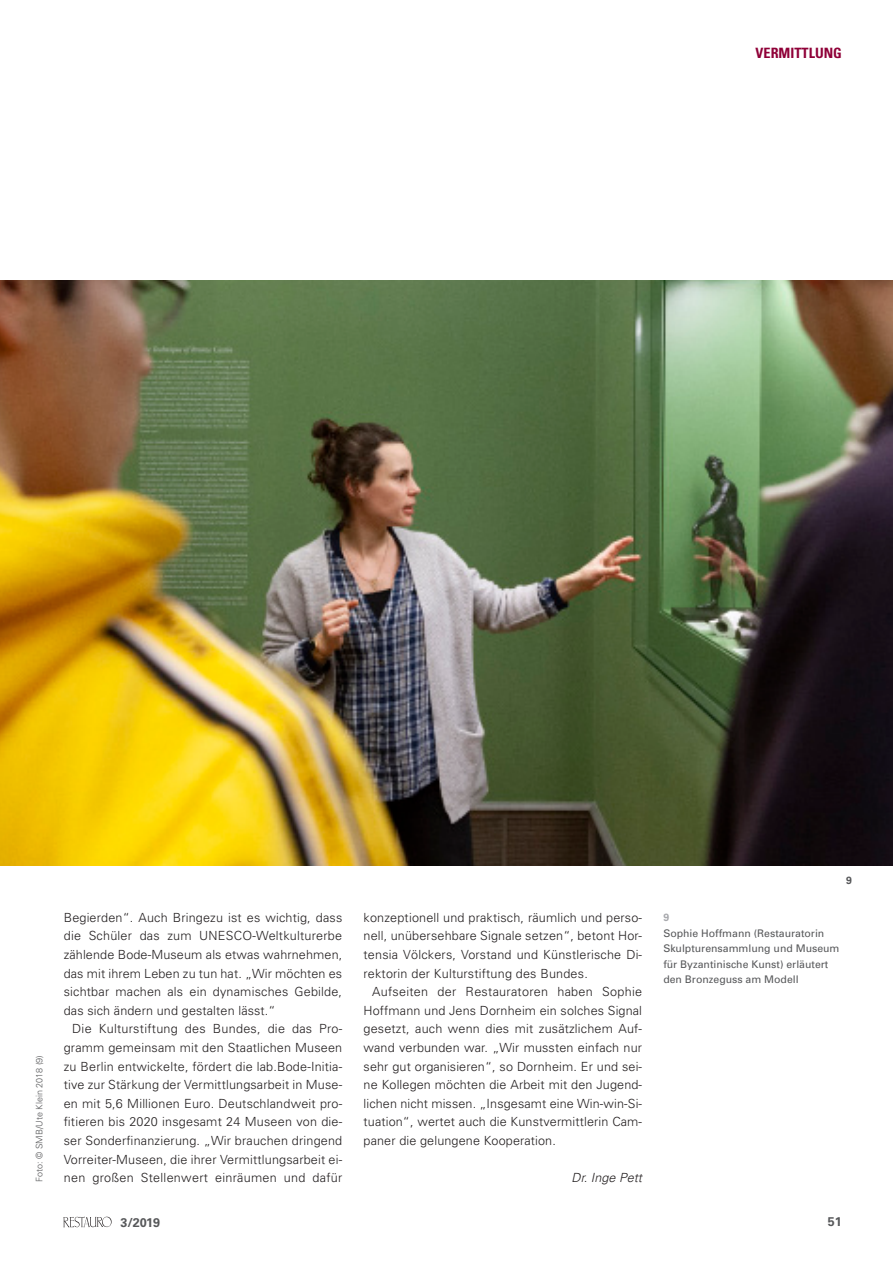
<style>
.page{position:relative;width:893px;height:1263px;background:#fff}
.page>*{position:absolute;margin:0;border:0;box-sizing:border-box;transform-origin:0 0}
.t1{font:700 condensed 14.25px "Univers";color:#8f0038}
.HT_SP_Copy-2{font:300 12.6px/18.6px "Univers";letter-spacing:.015em;color:#231f20;text-align:justify}
.HT_SP_Copy-2-2{font:italic 300 12.6px "Univers";color:#231f20}
.t2{font:700 12.6px "Univers";letter-spacing:-.01em;color:#57585a}
.BU_ohne_Raster{font:10.5px/15.5px "Univers";color:#57585a}
.BildNr_li{font:700 10.5px "Univers";color:#57585a}
.BU_ohne_Raster-2{font:700 10.5px "Univers";color:#a8a9ad}
.BiNw{font:300 9px "Univers";color:#57585a}
</style>
<div class="page">
<img style="left:63px;top:1217px;width:48px;height:10px">
<img style="left:0;top:280px;width:893px;height:586px">
<p class="t1" style="left:756px;top:44px;width:88px">VERMITTLUNG</p>
<p class="BiNw" style="left:34px;top:1182px;width:128px;rotate:-90deg">Foto: © SMB/Ute Klein 2018 (9)</p>
<p class="HT_SP_Copy-2" style="left:64px;top:908px;width:280px">Begierden“. Auch Bringezu ist es wichtig, dass die Schüler das zum UNESCO-Weltkulturerbe zählende Bode-Museum als etwas wahrnehmen, das mit ihrem Leben zu tun hat. „Wir möchten es sichtbar machen als ein dynamisches Gebilde, das sich ändern und gestalten lässt.“</p>
<p class="HT_SP_Copy-2" style="left:64px;top:1019px;width:280px;text-indent:9px">Die Kulturstiftung des Bundes, die das Pro&shy;gramm gemeinsam mit den Staatlichen Museen zu Berlin entwickelte, fördert die lab.Bode-Initia&shy;tive zur Stärkung der Vermittlungsarbeit in Muse&shy;en mit 5,6 Millionen Euro. Deutschlandweit pro&shy;fitieren bis 2020 insgesamt 24 Museen von die&shy;ser Sonderfinanzierung. „Wir brauchen dringend Vorreiter-Museen, die ihrer Vermittlungsarbeit ei&shy;nen großen Stellenwert einräumen und dafür</p>
<p class="HT_SP_Copy-2" style="left:364px;top:908px;width:280px">konzeptionell und praktisch, räumlich und perso&shy;nell, unübersehbare Signale setzen“, betont Hor&shy;tensia Völckers, Vorstand und Künstlerische Di&shy;rektorin der Kulturstiftung des Bundes.</p>
<p class="HT_SP_Copy-2" style="left:364px;top:982px;width:280px;text-indent:9px">Aufseiten der Restauratoren haben Sophie Hoffmann und Jens Dornheim ein solches Signal gesetzt, auch wenn dies mit zusätzlichem Auf&shy;wand verbunden war. „Wir mussten einfach nur sehr gut organisieren“, so Dornheim. Er und sei&shy;ne Kollegen möchten die Arbeit mit den Jugend&shy;lichen nicht missen. „Insgesamt eine Win-win-Si&shy;tuation“, wertet auch die Kunstvermittlerin Cam&shy;paner die gelungene Kooperation.</p>
<p class="HT_SP_Copy-2-2" style="left:572px;top:1170px;width:72px">Dr. Inge Pett</p>
<p class="BildNr_li" style="left:846px;top:874px;width:7px">9</p>
<p class="BU_ohne_Raster-2" style="left:663px;top:911px;width:7px">9</p>
<p class="BU_ohne_Raster" style="left:663px;top:925px;width:178px">Sophie Hoffmann (Restauratorin<br>Skulpturensammlung und Museum für Byzantinische Kunst) erläutert den Bronzeguss am Modell</p>
<p class="t2" style="left:120px;top:1215px;width:41px">3/2019</p>
<p class="t2" style="left:828px;top:1214px;width:16px">51</p>
</div>
